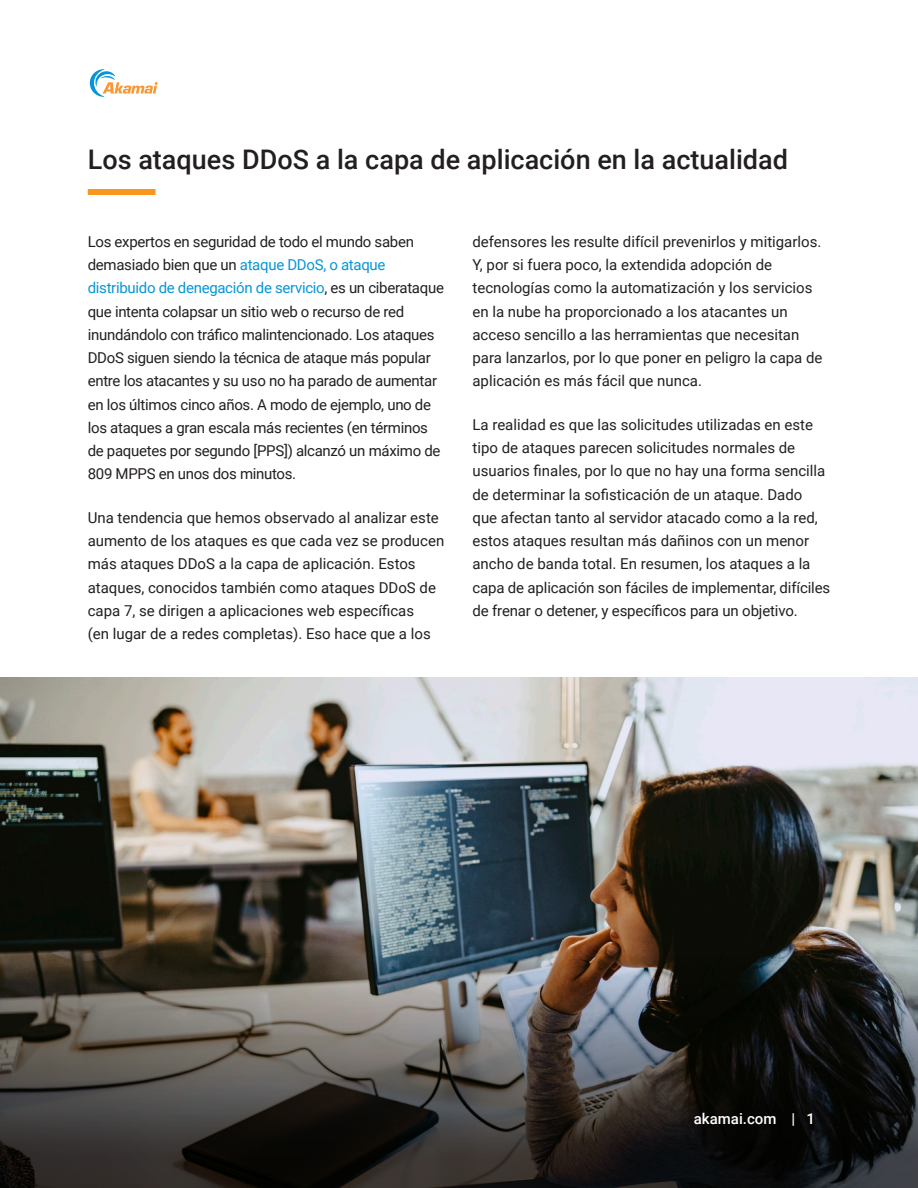
<style>
.page{position:relative;width:918px;height:1188px;background:#fff}
.page>*{position:absolute;margin:0;border:0;box-sizing:border-box;transform-origin:0 0}
.Quote_Bullets{font:500 27px "Roboto";color:#231f20}
.Body{font:15px/23.2px "Roboto";color:#231f20}
.Body-2{font:15px/23.2px "Roboto";letter-spacing:-.02em;color:#231f20}
.t1{font:500 15px "Roboto";color:#fff}
.s1{color:#0696d7}
</style>
<div class="page">
<svg style="left:90px;top:69px;width:68px;height:28px"></svg>
<img style="left:0;top:677px;width:918px;height:279px">
<div style="left:88px;top:189px;width:68px;height:6px;background:#f7971d"></div>
<svg style="left:0;top:956px;width:918px;height:232px;background:#3c3a38"></svg>
<p class="Quote_Bullets" style="left:88px;top:140px;width:702px">Los ataques DDoS a la capa de aplicación en la actualidad</p>
<p class="Body-2" style="left:88px;top:229px;width:358px">Los expertos en seguridad de todo el mundo saben demasiado bien que un <span class="s1">ataque DDoS, o ataque distribuido de denegación de servicio</span>, es un ciberataque que intenta colapsar un sitio web o recurso de red inundándolo con tráfico malintencionado. Los ataques DDoS siguen siendo la técnica de ataque más popular entre los atacantes y su uso no ha parado de aumentar en los últimos cinco años. A modo de ejemplo, uno de los ataques a gran escala más recientes (en términos de paquetes por segundo [PPS]) alcanzó un máximo de 809 MPPS en unos dos minutos.</p>
<p class="Body" style="left:88px;top:505px;width:358px">Una tendencia que hemos observado al analizar este aumento de los ataques es que cada vez se producen más ataques DDoS a la capa de aplicación. Estos ataques, conocidos también como ataques DDoS de capa 7, se dirigen a aplicaciones web específicas<br>(en lugar de a redes completas). Eso hace que a los</p>
<p class="Body" style="left:472px;top:229px;width:352px">defensores les resulte difícil prevenirlos y mitigarlos.<br>Y, por si fuera poco, la extendida adopción de tecnologías como la automatización y los servicios en la nube ha proporcionado a los atacantes un acceso sencillo a las herramientas que necesitan para lanzarlos, por lo que poner en peligro la capa de aplicación es más fácil que nunca.</p>
<p class="Body" style="left:472px;top:412px;width:359px">La realidad es que las solicitudes utilizadas en este tipo de ataques parecen solicitudes normales de usuarios finales, por lo que no hay una forma sencilla de determinar la sofisticación de un ataque. Dado que afectan tanto al servidor atacado como a la red, estos ataques resultan más dañinos con un menor ancho de banda total. En resumen, los ataques a la capa de aplicación son fáciles de implementar, difíciles de frenar o detener, y específicos para un objetivo.</p>
<p class="t1" style="left:694px;top:1109px;width:123px">akamai.com | 1</p>
</div>
